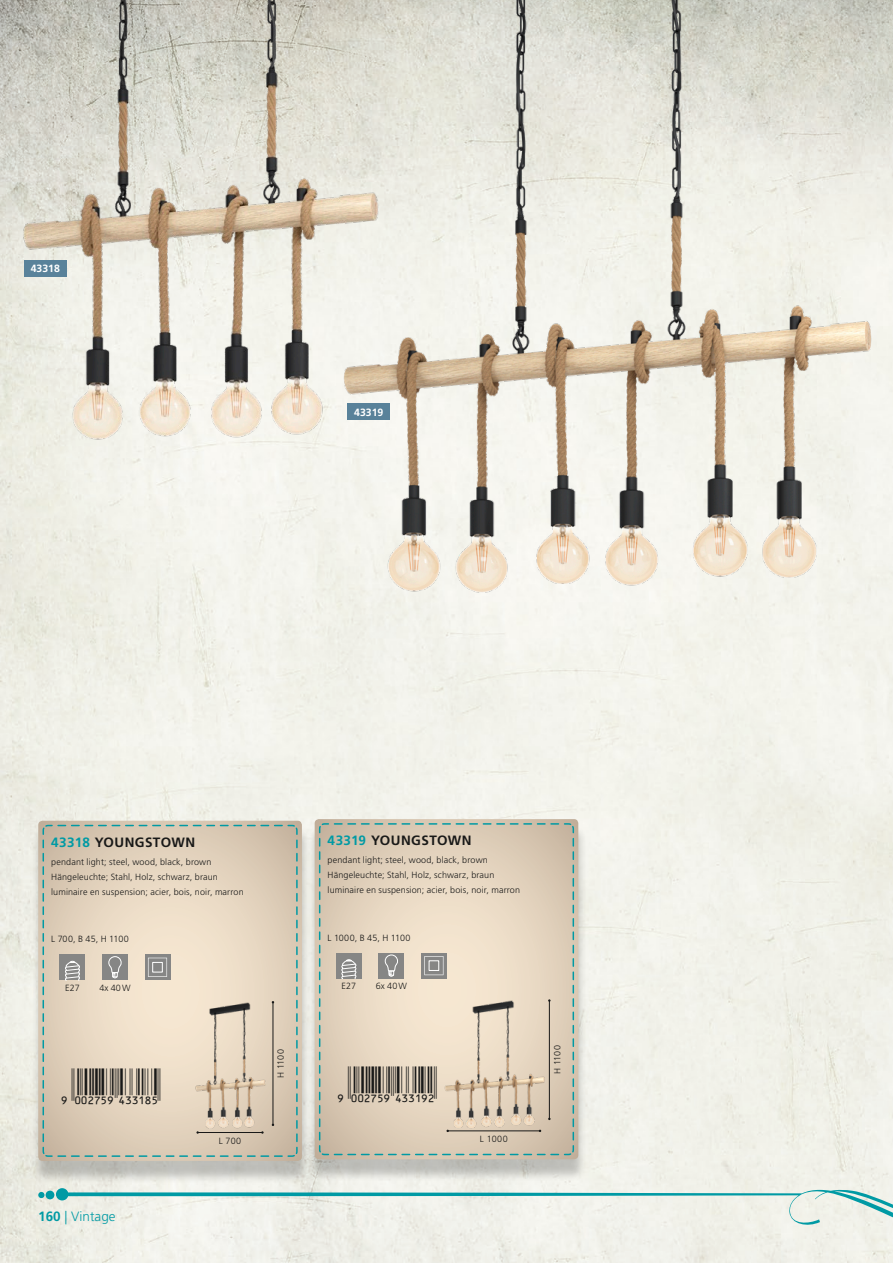
<style>
.page{position:relative;width:893px;height:1263px;background:#fff}
.page>*{position:absolute;margin:0;border:0;box-sizing:border-box;transform-origin:0 0}
.t1{font:36px "Ean Bwr P36 Tt";color:#191918}
.t2{font:700 13.5px "Frutiger";letter-spacing:.025em;color:#191918}
.t3{font:300 13.5px "Frutiger";color:#009aa4}
.t4{font:700 10.5px "Frutiger";color:#fff}
.t5{font:300 9px/15px "Frutiger";letter-spacing:.015em;color:#191918}
.s1{color:#009aa4}
.s2{font-weight:700}
</style>
<div class="page">
<div style="left:0;top:459px;width:893px;height:804px;background:#f2f2ea"></div>
<img style="left:0;top:0;width:242px;height:459px">
<img style="left:242px;top:0;width:651px;height:608px">
<div style="left:46px;top:1190px;width:8px;height:9px;background:#009aa4;border-radius:50%"></div>
<div style="left:38px;top:1192px;width:7px;height:6px;background:#009aa4;border-radius:50%"></div>
<svg style="left:56px;top:1188px;width:837px;height:40px;background:#dbe8e3"></svg>
<div style="left:31px;top:827px;width:280px;height:357px;background:#191918;opacity:.25"></div>
<svg style="left:38px;top:821px;width:264px;height:340px;background:#d1c0ab"></svg>
<svg style="left:42px;top:824px;width:256px;height:333px;background:#ded1bc"></svg>
<div style="left:60px;top:954px;width:25px;height:26px;background:#868685"></div>
<svg style="left:65px;top:961px;width:15px;height:19px"></svg>
<div style="left:102px;top:954px;width:26px;height:26px;background:#868685"></div>
<svg style="left:108px;top:956px;width:14px;height:22px"></svg>
<div style="left:145px;top:954px;width:25px;height:26px;background:#868685"></div>
<svg style="left:148px;top:958px;width:19px;height:19px"></svg>
<div style="left:152px;top:962px;width:11px;height:10px;border:1px solid #fff"></div>
<div style="left:307px;top:826px;width:281px;height:356px;background:#191918;opacity:.25"></div>
<svg style="left:315px;top:819px;width:263px;height:340px;background:#d1bfaa"></svg>
<svg style="left:318px;top:822px;width:257px;height:334px;background:#ddd0bb"></svg>
<div style="left:336px;top:953px;width:26px;height:25px;background:#868685"></div>
<svg style="left:341px;top:959px;width:15px;height:19px"></svg>
<div style="left:379px;top:953px;width:25px;height:25px;background:#868685"></div>
<svg style="left:385px;top:954px;width:13px;height:23px"></svg>
<svg style="left:421px;top:953px;width:26px;height:25px"></svg>
<svg style="left:424px;top:956px;width:19px;height:19px"></svg>
<div style="left:429px;top:960px;width:10px;height:11px;border:1px solid #fff"></div>
<hr style="left:198px;top:1132px;width:64px;height:1px;background:#191918">
<img style="left:163px;top:999px;width:132px;height:132px">
<hr style="left:273px;top:1002px;width:1px;height:123px;background:#191918">
<hr style="left:448px;top:1130px;width:92px;height:1px;background:#191918">
<img style="left:426px;top:997px;width:134px;height:133px">
<hr style="left:549px;top:1000px;width:1px;height:119px;background:#191918">
<div style="left:24px;top:260px;width:43px;height:16px;background:#59829a"></div>
<div style="left:348px;top:403px;width:42px;height:17px;background:#59829a"></div>
<p class="t4" style="left:31px;top:262px;width:31px">43318</p>
<p class="t4" style="left:354px;top:406px;width:31px">43319</p>
<h2 class="t2" style="left:51px;top:834px;width:146px"><span class="s1">43318</span> YOUNGSTOWN</h2>
<h2 class="t2" style="left:328px;top:832px;width:146px"><span class="s1">43319</span> YOUNGSTOWN</h2>
<p class="t5" style="left:51px;top:854px;width:194px">pendant light; steel, wood, black, brown<br>Hängeleuchte; Stahl, Holz, schwarz, braun luminaire en suspension; acier, bois, noir, marron</p>
<p class="t5" style="left:51px;top:932px;width:79px">L 700, B 45, H 1100</p>
<p class="t5" style="left:328px;top:852px;width:194px">pendant light; steel, wood, black, brown<br>Hängeleuchte; Stahl, Holz, schwarz, braun luminaire en suspension; acier, bois, noir, marron</p>
<p class="t5" style="left:328px;top:930px;width:84px">L 1000, B 45, H 1100</p>
<p class="t5" style="left:65px;top:980px;width:16px">E27</p>
<p class="t5" style="left:99px;top:980px;width:33px">4x 40W</p>
<p class="t5" style="left:342px;top:979px;width:16px">E27</p>
<p class="t5" style="left:376px;top:979px;width:33px">6x 40W</p>
<h1 class="t1" style="left:51px;top:1068px;width:111px">,!0AC7F9-EDDBIF!</h1>
<p class="t5" style="left:273px;top:1078px;width:30px;rotate:-90deg">H 1100</p>
<h1 class="t1" style="left:328px;top:1066px;width:111px">,!0AC7F9-EDDBJC!</h1>
<p class="t5" style="left:550px;top:1074px;width:30px;rotate:-90deg">H 1100</p>
<p class="t5" style="left:219px;top:1133px;width:24px">L 700</p>
<p class="t5" style="left:480px;top:1131px;width:29px">L 1000</p>
<h2 class="t3" style="left:38px;top:1209px;width:79px"><span class="s2">160</span> | Vintage</h2>
</div>
